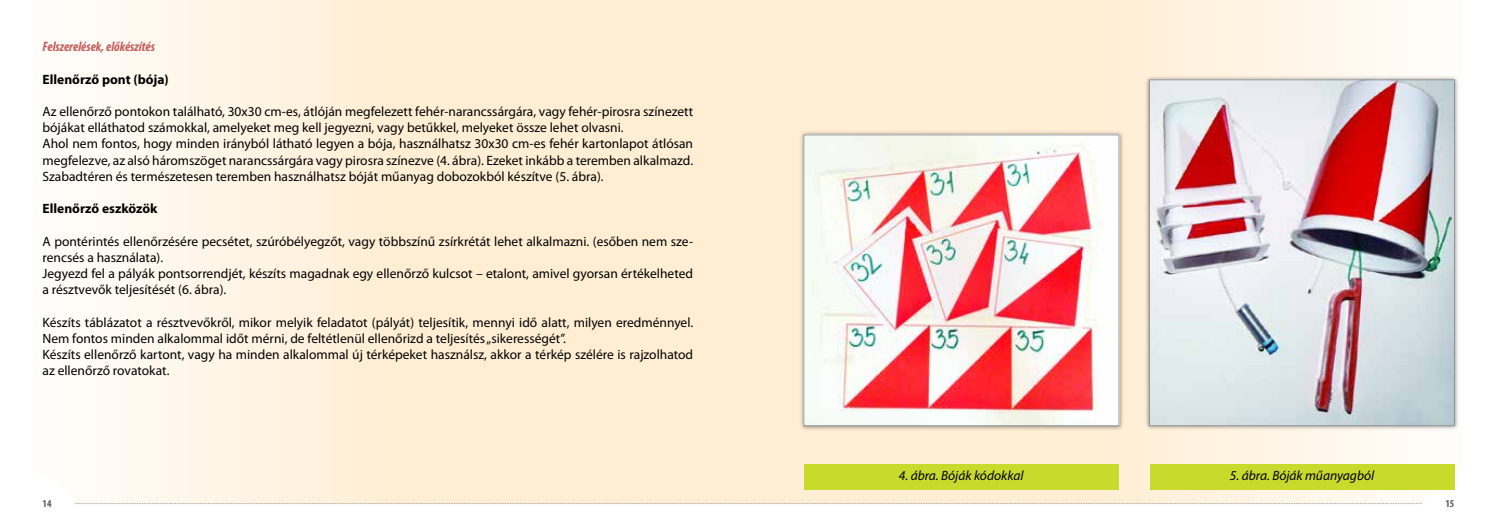
<style>
.page{position:relative;width:1497px;height:532px;background:#fff}
.page>*{position:absolute;margin:0;border:0;box-sizing:border-box;transform-origin:0 0}
.t1{font:13.5px/16.2px "Myriad Pro";color:#000}
.t2{font:italic 13.5px "Myriad Pro";color:#000}
.t3{font:700 13.5px "Myriad Pro";color:#000}
.t4{font:italic 700 condensed 13.5px "Myriad Pro";color:#c35d5c}
.t5{font:700 condensed 10.5px "Myriad Pro";color:#58595b}
</style>
<div class="page">
<div style="left:748px;top:0;width:715px;height:503px;background:linear-gradient(to right,#ffeaca,#fff9f1)"></div>
<div style="left:34px;top:0;width:714px;height:503px;background:linear-gradient(to right,#fff9f2,#ffeaca)"></div>
<svg style="left:34px;top:473px;width:1429px;height:31px"></svg>
<div style="left:799px;top:130px;width:325px;height:300px;background:#000;opacity:.45"></div>
<img style="left:805px;top:136px;width:312px;height:288px">
<div style="left:803px;top:134px;width:316px;height:292px;border:1px solid #939598"></div>
<div style="left:1144px;top:75px;width:315px;height:355px;background:#000;opacity:.45"></div>
<img style="left:1151px;top:81px;width:302px;height:343px">
<div style="left:1149px;top:79px;width:306px;height:347px;border:1px solid #939598"></div>
<div style="left:804px;top:463px;width:314px;height:26px;background:#c8da2b"></div>
<div style="left:1149px;top:463px;width:305px;height:26px;background:#c8da2b"></div>
<p class="t4" style="left:43px;top:38px;width:114px">Felszerelések, előkészítés</p>
<p class="t3" style="left:43px;top:70px;width:128px">Ellenőrző pont (bója)</p>
<p class="t1" style="left:43px;top:103px;width:652px">Az ellenőrző pontokon található, 30x30 cm-es, átlóján megfelezett fehér-narancssárgára, vagy fehér-pirosra színezett bójákat elláthatod számokkal, amelyeket meg kell jegyezni, vagy betűkkel, melyeket össze lehet olvasni.<br>Ahol nem fontos, hogy minden irányból látható legyen a bója, használhatsz 30x30 cm-es fehér kartonlapot átlósan megfelezve, az alsó háromszöget narancssárgára vagy pirosra színezve (4. ábra). Ezeket inkább a teremben alkalmazd.<br>Szabadtéren és természetesen teremben használhatsz bóját műanyag dobozokból készítve (5. ábra).</p>
<p class="t3" style="left:43px;top:200px;width:117px">Ellenőrző eszközök</p>
<p class="t1" style="left:43px;top:233px;width:652px">A pontérintés ellenőrzésére pecsétet, szúróbélyegzőt, vagy többszínű zsírkrétát lehet alkalmazni. (esőben nem sze&shy;rencsés a használata).<br>Jegyezd fel a pályák pontsorrendjét, készíts magadnak egy ellenőrző kulcsot – etalont, amivel gyorsan értékelheted a résztvevők teljesítését (6. ábra).</p>
<p class="t1" style="left:43px;top:314px;width:652px">Készíts táblázatot a résztvevőkről, mikor melyik feladatot (pályát) teljesítik, mennyi idő alatt, milyen eredménnyel.<br>Nem fontos minden alkalommal időt mérni, de feltétlenül ellenőrizd a teljesítés „sikerességét”.<br>Készíts ellenőrző kartont, vagy ha minden alkalommal új térképeket használsz, akkor a térkép szélére is rajzolhatod az ellenőrző rovatokat.</p>
<p class="t2" style="left:899px;top:467px;width:126px">4. ábra. Bóják kódokkal</p>
<p class="t2" style="left:1230px;top:467px;width:146px">5. ábra. Bóják műanyagból</p>
<p class="t5" style="left:43px;top:496px;width:10px">14</p>
<p class="t5" style="left:1445px;top:496px;width:10px">15</p>
</div>
